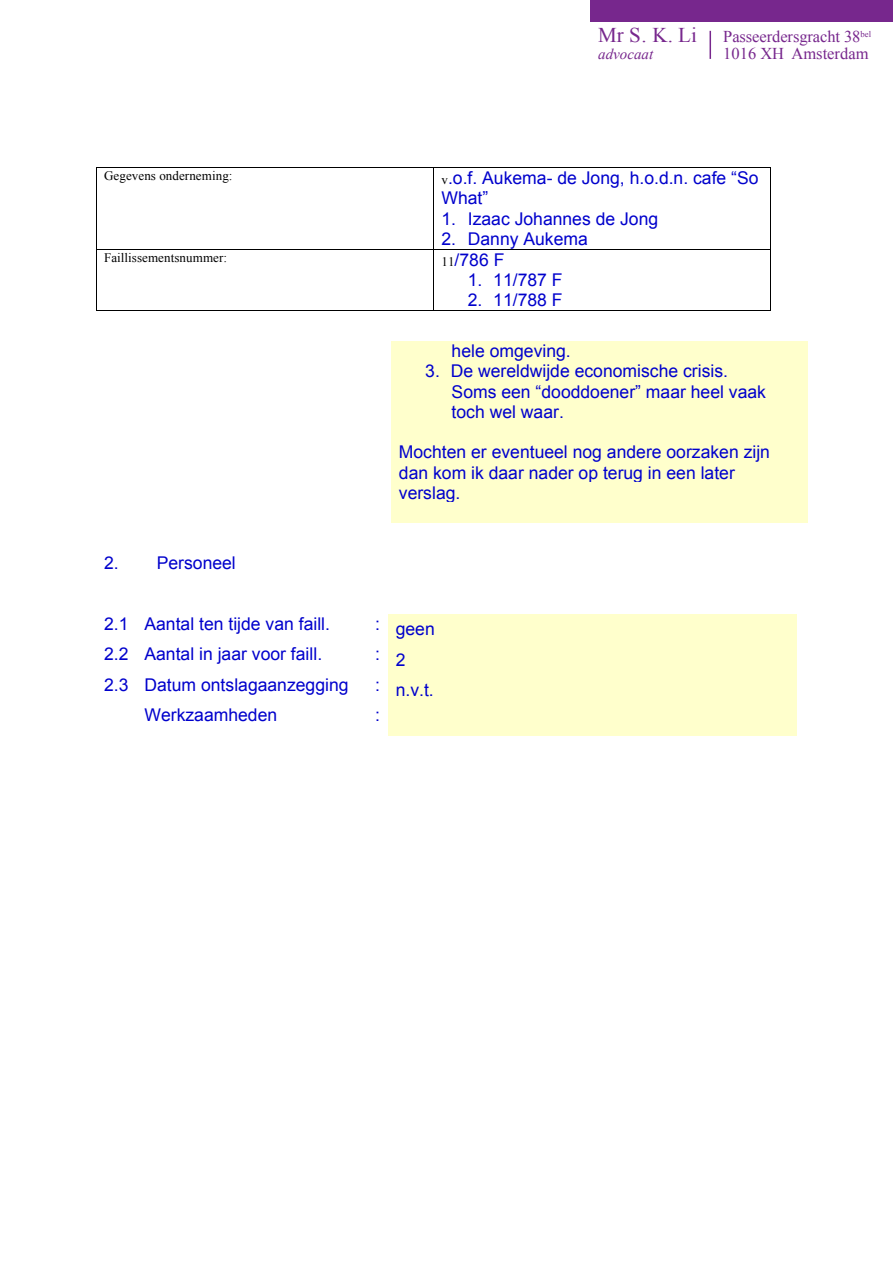
<style>
.page{position:relative;width:893px;height:1263px;background:#fff}
.page>*{position:absolute;margin:0;border:0;box-sizing:border-box;transform-origin:0 0}
.t1{font:21px "Times New Roman";color:#77278d}
.t2{font:17.55px/20.2px "Arial";color:#00c}
.t3{font:16.5px "Times New Roman";letter-spacing:-.005em;color:#77278d}
.t4{font:italic 15px "Times New Roman";color:#77278d}
.t5{font:13.05px "Times New Roman";letter-spacing:.005em;color:#000}
.s1{font-family:"Times New Roman";font-size:13.05px;color:#000}
</style>
<div class="page">
<hr style="left:709px;top:31px;width:2px;height:28px;background:#77278d">
<div style="left:590px;top:0;width:303px;height:21px;background:#77278d"></div>
<hr style="left:96px;top:167px;width:337px;height:1px;background:#000">
<hr style="left:434px;top:167px;width:336px;height:1px;background:#000">
<hr style="left:96px;top:168px;width:1px;height:81px;background:#000">
<hr style="left:433px;top:168px;width:1px;height:81px;background:#000">
<hr style="left:770px;top:168px;width:1px;height:81px;background:#000">
<hr style="left:96px;top:249px;width:337px;height:1px;background:#000">
<hr style="left:434px;top:249px;width:336px;height:1px;background:#000">
<hr style="left:96px;top:250px;width:1px;height:60px;background:#000">
<hr style="left:96px;top:310px;width:337px;height:1px;background:#000">
<hr style="left:433px;top:250px;width:1px;height:60px;background:#000">
<hr style="left:434px;top:310px;width:336px;height:1px;background:#000">
<hr style="left:770px;top:250px;width:1px;height:60px;background:#000">
<div style="left:391px;top:341px;width:417px;height:182px;background:#ffc"></div>
<div style="left:388px;top:614px;width:409px;height:30px;background:#ffc"></div>
<div style="left:388px;top:644px;width:409px;height:30px;background:#ffc"></div>
<div style="left:388px;top:674px;width:409px;height:31px;background:#ffc"></div>
<div style="left:388px;top:705px;width:409px;height:30px;background:#ffc"></div>
<p class="t1" style="left:598px;top:21px;width:100px">Mr S. K. Li</p>
<p class="t3" style="left:723px;top:25px;width:149px">Passeerdersgracht 38<sup>bel</sup></p>
<p class="t4" style="left:598px;top:44px;width:56px">advocaat</p>
<p class="t3" style="left:723px;top:42px;width:147px">1016 XH Amsterdam</p>
<p class="t5" style="left:104px;top:167px;width:130px">Gegevens onderneming:</p>
<p class="t2" style="left:441px;top:168px;width:319px"><span class="s1">v</span>.o.f. Aukema- de Jong, h.o.d.n. cafe “So<br>What”</p>
<p class="t2" style="left:441px;top:208px;width:218px">1. Izaac Johannes de Jong</p>
<p class="t2" style="left:441px;top:228px;width:148px">2. Danny Aukema</p>
<p class="t5" style="left:104px;top:249px;width:124px">Faillissementsnummer:</p>
<p class="t2" style="left:441px;top:250px;width:64px"><span class="s1">11</span>/786 F</p>
<p class="t2" style="left:468px;top:270px;width:96px">1. 11/787 F</p>
<p class="t2" style="left:468px;top:290px;width:96px">2. 11/788 F</p>
<p class="t2" style="left:452px;top:341px;width:121px">hele omgeving.</p>
<p class="t2" style="left:452px;top:361px;width:316px;text-indent:-26px">3. De wereldwijde economische crisis.<br>Soms een “dooddoener” maar heel vaak toch wel waar.</p>
<p class="t2" style="left:399px;top:442px;width:373px">Mochten er eventueel nog andere oorzaken zijn dan kom ik daar nader op terug in een later verslag.</p>
<p class="t2" style="left:104px;top:553px;width:133px">2. Personeel</p>
<p class="t2" style="left:104px;top:614px;width:227px">2.1 Aantal ten tijde van faill.</p>
<p class="t2" style="left:375px;top:619px;width:61px">: geen</p>
<p class="t2" style="left:104px;top:644px;width:220px">2.2 Aantal in jaar voor faill.</p>
<p class="t2" style="left:375px;top:647px;width:32px">: 2</p>
<p class="t2" style="left:104px;top:674px;width:246px">2.3 Datum ontslagaanzegging</p>
<p class="t2" style="left:375px;top:680px;width:60px">: n.v.t.</p>
<p class="t2" style="left:144px;top:705px;width:134px">Werkzaamheden</p>
<p class="t2" style="left:375px;top:705px;width:6px">:</p>
</div>
